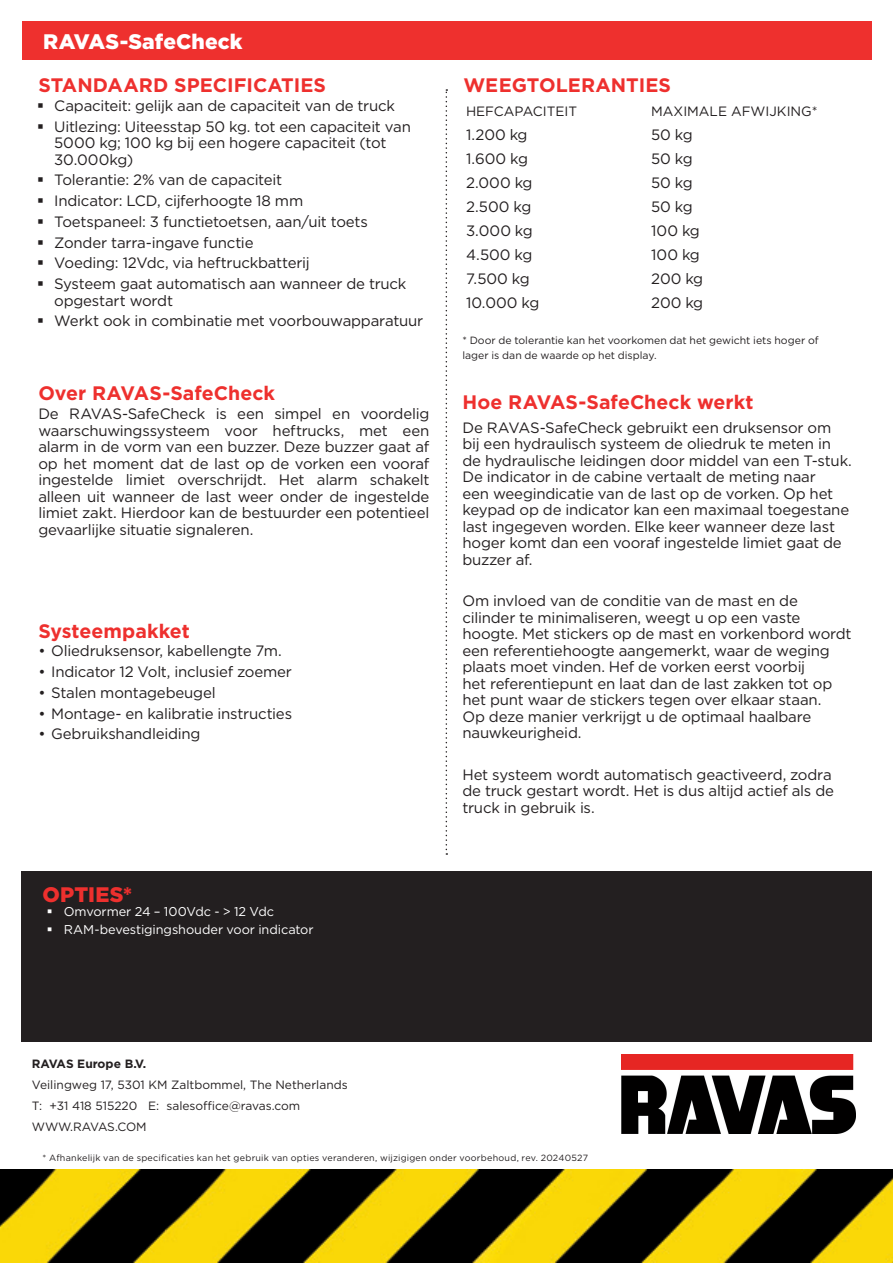
<style>
.page{position:relative;width:893px;height:1263px;background:#fff}
.page>*{position:absolute;margin:0;border:0;box-sizing:border-box;transform-origin:0 0}
.t1{font:900 21px "Gotham";letter-spacing:.005em;color:#fff}
.kop_wit{font:900 21px "Gotham";letter-spacing:.01em;color:#ee302e}
.tussenkop{font:700 19.5px "Gotham";color:#ee302e}
.plat{font:15px/16.5px "Gotham";letter-spacing:-.015em;color:#231f20}
.t2{font:13.5px "Gotham";color:#231f20}
.t3{font:12.75px "Gotham";letter-spacing:-.005em;color:#fff}
.t4{font:12px/21px "Gotham";color:#231f20}
.plat-2{font:10.5px/15px "Gotham";color:#231f20}
.opties_wit{font:9px "Gotham";letter-spacing:.025em;color:#231f20}
.s1{font-weight:700}
.s2{color:#fff}
</style>
<div class="page">
<img style="left:622px;top:1054px;width:233px;height:79px">
<div style="left:22px;top:21px;width:849px;height:39px;background:#ee302e"></div>
<svg style="left:446px;top:89px;width:1px;height:766px"></svg>
<img style="left:0;top:1170px;width:165px;height:93px">
<img style="left:165px;top:1170px;width:728px;height:93px">
<div style="left:21px;top:872px;width:851px;height:170px;background:#231f20"></div>
<p class="t1" style="left:43px;top:27px;width:201px">RAVAS-SafeCheck</p>
<p class="tussenkop" style="left:38px;top:72px;width:289px">STANDAARD SPECIFICATIES</p>
<p class="tussenkop" style="left:463px;top:72px;width:209px">WEEGTOLERANTIES</p>
<p class="t2" style="left:466px;top:102px;width:113px">HEFCAPACITEIT</p>
<p class="t2" style="left:651px;top:102px;width:168px">MAXIMALE AFWIJKING*</p>
<p class="plat" style="left:466px;top:126px;width:63px">1.200 kg</p>
<p class="plat" style="left:651px;top:126px;width:43px">50 kg</p>
<p class="plat" style="left:466px;top:150px;width:63px">1.600 kg</p>
<p class="plat" style="left:651px;top:150px;width:43px">50 kg</p>
<p class="plat" style="left:466px;top:174px;width:68px">2.000 kg</p>
<p class="plat" style="left:651px;top:174px;width:43px">50 kg</p>
<p class="plat" style="left:466px;top:198px;width:67px">2.500 kg</p>
<p class="plat" style="left:651px;top:198px;width:43px">50 kg</p>
<p class="plat" style="left:466px;top:222px;width:68px">3.000 kg</p>
<p class="plat" style="left:651px;top:222px;width:50px">100 kg</p>
<p class="plat" style="left:466px;top:246px;width:68px">4.500 kg</p>
<p class="plat" style="left:651px;top:246px;width:50px">100 kg</p>
<p class="plat" style="left:466px;top:270px;width:65px">7.500 kg</p>
<p class="plat" style="left:651px;top:270px;width:54px">200 kg</p>
<p class="plat" style="left:466px;top:294px;width:75px">10.000 kg</p>
<p class="plat" style="left:651px;top:294px;width:54px">200 kg</p>
<p class="plat-2" style="left:462px;top:333px;width:358px">* Door de tolerantie kan het voorkomen dat het gewicht iets hoger of lager is dan de waarde op het display.</p>
<p class="tussenkop" style="left:462px;top:389px;width:293px">Hoe RAVAS-SafeCheck werkt</p>
<p class="plat" style="left:462px;top:419px;width:391px">De RAVAS-SafeCheck gebruikt een druksensor om bij een hydraulisch systeem de oliedruk te meten in de hydraulische leidingen door middel van een T-stuk.<br>De indicator in de cabine vertaalt de meting naar<br>een weegindicatie van de last op de vorken. Op het keypad op de indicator kan een maximaal toegestane last ingegeven worden. Elke keer wanneer deze last hoger komt dan een vooraf ingestelde limiet gaat de buzzer af.</p>
<p class="plat" style="left:462px;top:592px;width:391px">Om invloed van de conditie van de mast en de cilinder te minimaliseren, weegt u op een vaste hoogte. Met stickers op de mast en vorkenbord wordt een referentiehoogte aangemerkt, waar de weging plaats moet vinden. Hef de vorken eerst voorbij<br>het referentiepunt en laat dan de last zakken tot op het punt waar de stickers tegen over elkaar staan.<br>Op deze manier verkrijgt u de optimaal haalbare nauwkeurigheid.</p>
<p class="plat" style="left:462px;top:766px;width:373px">Het systeem wordt automatisch geactiveerd, zodra de truck gestart wordt. Het is dus altijd actief als de truck in gebruik is.</p>
<p class="plat" style="left:54px;top:97px;width:342px">Capaciteit: gelijk aan de capaciteit van de truck</p>
<p class="plat" style="left:54px;top:118px;width:358px">Uitlezing: Uiteesstap 50 kg. tot een capaciteit van<br>5000 kg; 100 kg bij een hogere capaciteit (tot<br>30.000kg)</p>
<p class="plat" style="left:54px;top:171px;width:229px">Tolerantie: 2% van de capaciteit</p>
<p class="plat" style="left:54px;top:192px;width:251px">Indicator: LCD, cijferhoogte 18 mm</p>
<p class="plat" style="left:54px;top:213px;width:315px">Toetspaneel: 3 functietoetsen, aan/uit toets</p>
<p class="plat" style="left:54px;top:234px;width:201px">Zonder tarra-ingave functie</p>
<p class="plat" style="left:54px;top:254px;width:257px">Voeding: 12Vdc, via heftruckbatterij</p>
<p class="plat" style="left:54px;top:275px;width:354px">Systeem gaat automatisch aan wanneer de truck opgestart wordt</p>
<p class="plat" style="left:54px;top:312px;width:371px">Werkt ook in combinatie met voorbouwapparatuur</p>
<p class="tussenkop" style="left:38px;top:381px;width:238px">Over RAVAS-SafeCheck</p>
<p class="plat" style="left:38px;top:405px;width:393px;text-align:justify">De RAVAS-SafeCheck is een simpel en voordelig waarschuwingssysteem voor heftrucks, met een alarm in de vorm van een buzzer. Deze buzzer gaat af op het moment dat de last op de vorken een vooraf ingestelde limiet overschrijdt. Het alarm schakelt alleen uit wanneer de last weer onder de ingestelde limiet zakt. Hierdoor kan de bestuurder een potentieel gevaarlijke situatie signaleren.</p>
<p class="tussenkop" style="left:38px;top:618px;width:153px">Systeempakket</p>
<p class="plat" style="left:38px;top:642px;width:245px">• Oliedruksensor, kabellengte 7m.</p>
<p class="plat" style="left:38px;top:663px;width:255px">• Indicator 12 Volt, inclusief zoemer</p>
<p class="plat" style="left:38px;top:684px;width:179px">• Stalen montagebeugel</p>
<p class="plat" style="left:38px;top:705px;width:255px">• Montage- en kalibratie instructies</p>
<p class="plat" style="left:38px;top:725px;width:164px">• Gebruikshandleiding</p>
<p class="kop_wit" style="left:43px;top:880px;width:91px">OPTIES*</p>
<p class="t3" style="left:64px;top:903px;width:212px">Omvormer 24 – 100Vdc - &gt; 12 Vdc</p>
<p class="t3" style="left:64px;top:921px;width:251px">RAM-bevestigingshouder voor indicator</p>
<p class="t4" style="left:32px;top:1053px;width:317px"><span class="s1">RAVAS Europe B.V.<br></span>Veilingweg 17, 5301 KM Zaltbommel, The Netherlands<br>T: +31 418 515220 E: salesoffice@ravas.com<br>WWW.RAVAS.COM</p>
<p class="opties_wit" style="left:43px;top:1152px;width:547px">* Afhankelijk van de specificaties kan het gebruik van opties veranderen, wijzigigen onder voorbehoud, rev. <span class="s2">20240527</span></p>
</div>
